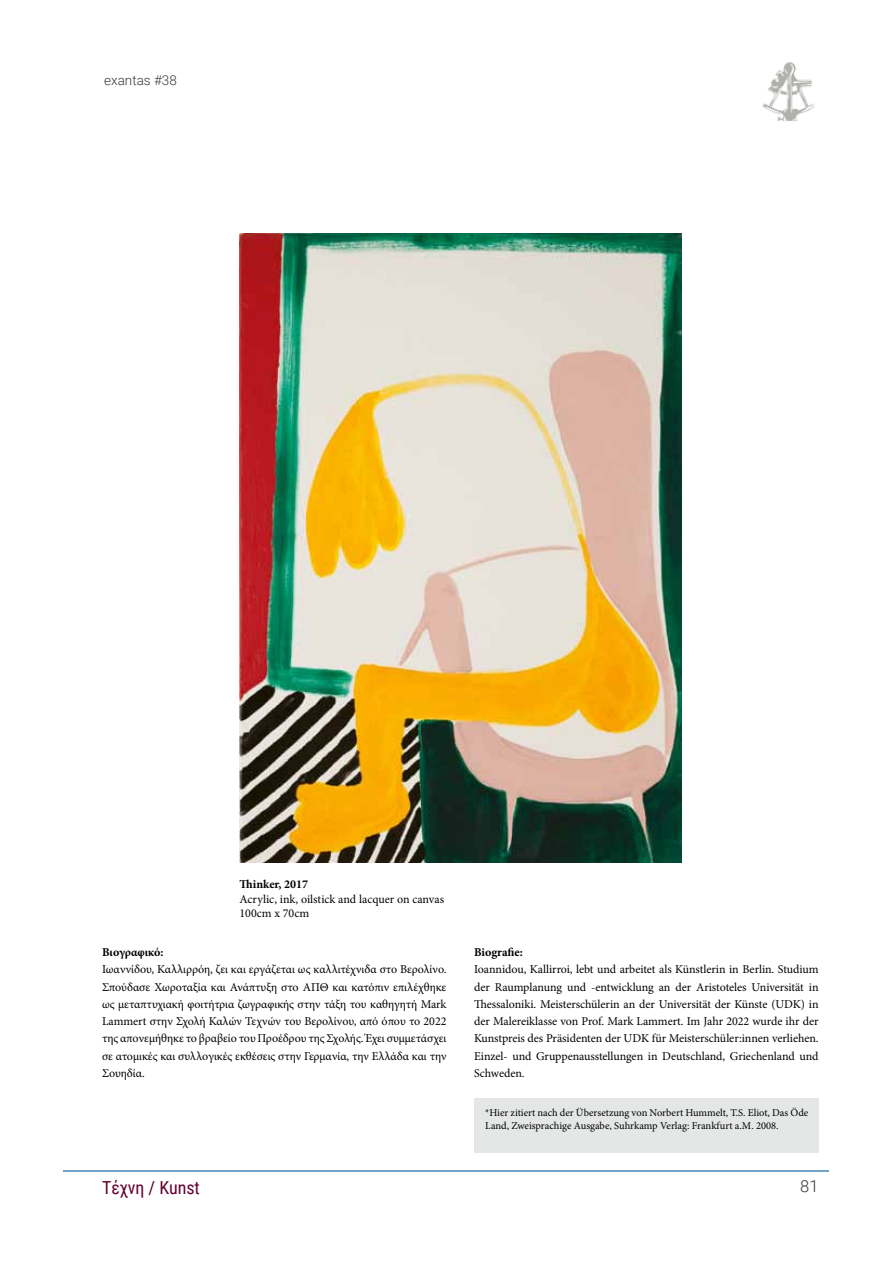
<style>
.page{position:relative;width:893px;height:1263px;background:#fff}
.page>*{position:absolute;margin:0;border:0;box-sizing:border-box;transform-origin:0 0}
.t1{font:18px "Roboto Condensed";color:#650030}
.t2{font:300 16.5px "Roboto";color:#383937}
.t3{font:300 13.5px "Roboto";color:#383937}
.t4{font:12px/17.2px "Minion Pro";letter-spacing:-.005em;color:#000;text-align:justify}
.t5{font:700 12px "Minion Pro";color:#000}
.t6{font:10.5px/12.6px "Minion Pro";color:#000}
</style>
<div class="page">
<hr style="left:64px;top:1170px;width:765px;height:1px;background:#70a4c6">
<img style="left:762px;top:62px;width:53px;height:59px">
<img style="left:240px;top:234px;width:441px;height:628px">
<div style="left:474px;top:1098px;width:345px;height:55px;background:#e5e6e6"></div>
<p class="t3" style="left:104px;top:70px;width:74px">exantas #38</p>
<p class="t5" style="left:240px;top:876px;width:70px">Thinker, 2017</p>
<p class="t4" style="left:240px;top:891px;width:206px;line-height:14.4px">Acrylic, ink, oilstick and lacquer on canvas<br>100cm x 70cm</p>
<p class="t5" style="left:102px;top:944px;width:63px">Βιογραφικό:</p>
<p class="t4" style="left:102px;top:961px;width:346px">Ιωαννίδου, Καλλιρρόη, ζει και εργάζεται ως καλλιτέχνιδα στο Βερολίνο.<br>Σπούδασε Χωροταξία και Ανάπτυξη στο ΑΠΘ και κατόπιν επιλέχθηκε ως μεταπτυχιακή φοιτήτρια ζωγραφικής στην τάξη του καθηγητή Mark Lammert στην Σχολή Καλών Τεχνών του Βερολίνου, από όπου το 2022 της απονεμήθηκε το βραβείο του Προέδρου της Σχολής. Έχει συμμετάσχει σε ατομικές και συλλογικές εκθέσεις στην Γερμανία, την Ελλάδα και την Σουηδία.</p>
<h1 class="t1" style="left:102px;top:1174px;width:99px">Τέχνη / Kunst</h1>
<p class="t5" style="left:474px;top:944px;width:50px">Biografie:</p>
<p class="t4" style="left:474px;top:961px;width:346px">Ioannidou, Kallirroi, lebt und arbeitet als Künstlerin in Berlin. Studium der Raumplanung und -entwicklung an der Aristoteles Universität in Thessaloniki. Meisterschülerin an der Universität der Künste (UDK) in der Malereiklasse von Prof. Mark Lammert. Im Jahr 2022 wurde ihr der Kunstpreis des Präsidenten der UDK für Meisterschüler:innen verliehen.<br>Einzel- und Gruppenausstellungen in Deutschland, Griechenland und Schweden.</p>
<p class="t6" style="left:485px;top:1106px;width:325px">*Hier zitiert nach der Übersetzung von Norbert Hummelt, T.S. Eliot, Das Öde<br>Land, Zweisprachige Ausgabe, Suhrkamp Verlag: Frankfurt a.M. 2008.</p>
<h2 class="t2" style="left:800px;top:1175px;width:20px">81</h2>
</div>
